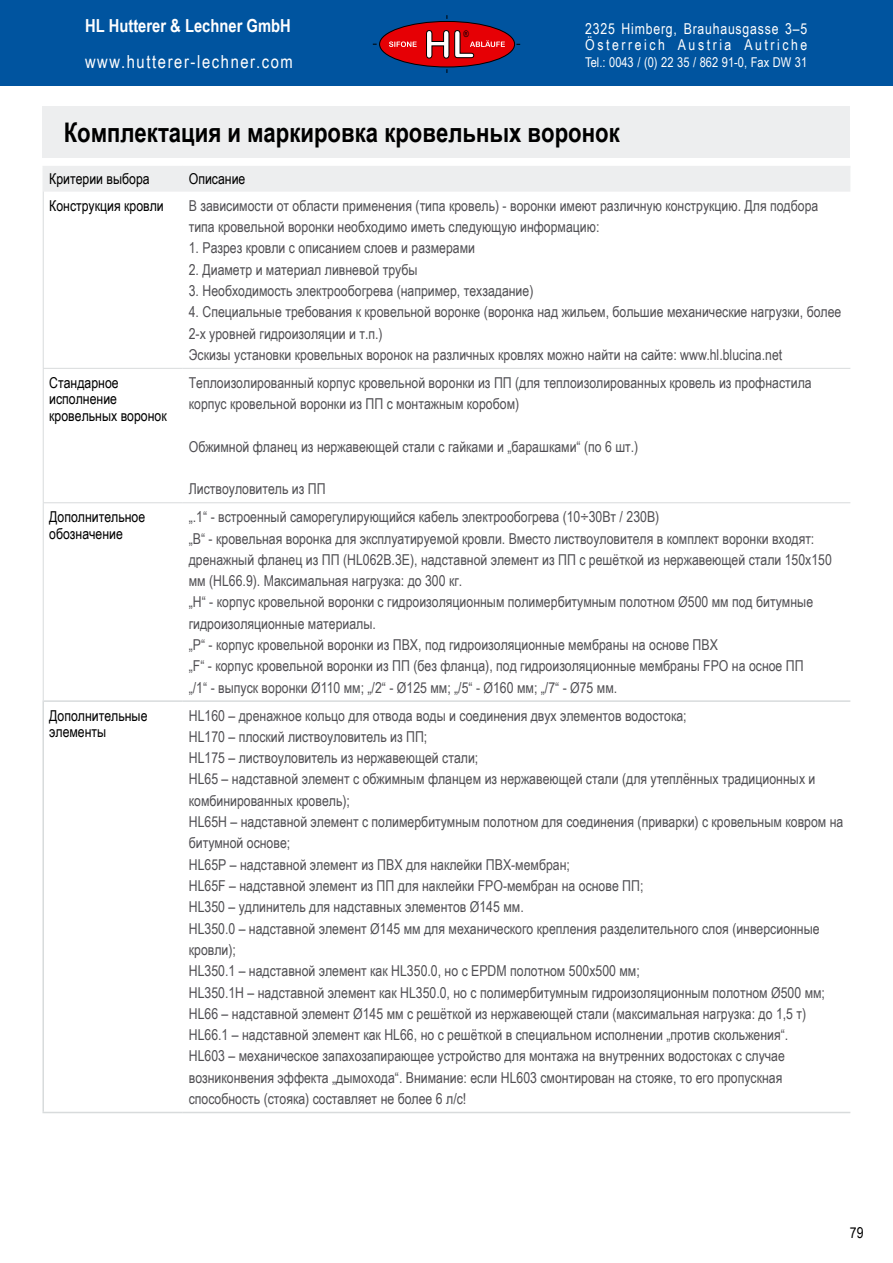
<style>
.page{position:relative;width:893px;height:1263px;background:#fff}
.page>*{position:absolute;margin:0;border:0;box-sizing:border-box;transform-origin:0 0}
.t1{font:700 27px "Arial Narrow";color:#000}
.t2{font:700 18px/30px "Arial Narrow";color:#fff}
.t3{font:18px "Arial Narrow";letter-spacing:.09em;color:#fff}
.t4{font:15px/21.3px "Arial Narrow";color:#504f53}
.t5{font:15px/16.5px "Arial Narrow";color:#000}
.t6{font:15px/16.5px "Arial Narrow";letter-spacing:.17em;color:#fff}
.t7{font:13.5px "Arial Narrow";color:#fff}
.t8{font:9px "Arial Narrow";color:#000}
</style>
<div class="page">
<div style="left:0;top:0;width:893px;height:85px;background:#00549f"></div>
<svg style="left:373px;top:15px;width:147px;height:58px"></svg>
<div style="left:42px;top:106px;width:808px;height:51px;background:#edeeef"></div>
<div style="left:44px;top:167px;width:806px;height:25px;background:#edeeef"></div>
<hr style="left:42px;top:166px;width:141px;height:1px;background:#edeeef">
<hr style="left:42px;top:167px;width:2px;height:25px;background:#edeeef">
<hr style="left:183px;top:166px;width:667px;height:1px;background:#edeeef">
<hr style="left:43px;top:192px;width:1px;height:176px;background:#d8dbdc">
<hr style="left:43px;top:368px;width:140px;height:1px;background:#d8dbdc">
<hr style="left:43px;top:369px;width:1px;height:133px;background:#d8dbdc">
<hr style="left:183px;top:368px;width:667px;height:1px;background:#d8dbdc">
<hr style="left:43px;top:502px;width:140px;height:1px;background:#d8dbdc">
<hr style="left:43px;top:503px;width:1px;height:197px;background:#d8dbdc">
<hr style="left:183px;top:502px;width:667px;height:1px;background:#d8dbdc">
<hr style="left:42px;top:700px;width:141px;height:2px;background:#d8dbdc">
<hr style="left:42px;top:702px;width:2px;height:410px;background:#d8dbdc">
<hr style="left:183px;top:700px;width:667px;height:2px;background:#d8dbdc">
<hr style="left:42px;top:1112px;width:141px;height:1px;background:#d8dbdc">
<hr style="left:183px;top:1112px;width:667px;height:1px;background:#d8dbdc">
<p class="t2" style="left:85px;top:9px;width:207px">HL Hutterer &amp; Lechner GmbH<br>EAN 9003076 +</p>
<p class="t6" style="left:585px;top:20px;width:224px">2325 Himberg, Brauhausgasse 3–5<br>Österreich Austria Autriche</p>
<p class="t8" style="left:463px;top:28px;width:7px">®</p>
<p class="t3" style="left:85px;top:48px;width:209px">www.hutterer-lechner.com</p>
<p class="t7" style="left:585px;top:52px;width:223px">Tel.: 0043 / (0) 22 35 / 862 91-0, Fax DW 31</p>
<h1 class="t1" style="left:64px;top:112px;width:558px">Комплектация и маркировка кровельных воронок</h1>
<p class="t5" style="left:49px;top:169px;width:102px">Критерии выбора</p>
<p class="t5" style="left:189px;top:169px;width:58px">Описание</p>
<p class="t5" style="left:49px;top:197px;width:116px">Конструкция кровли</p>
<p class="t4" style="left:189px;top:194px;width:631px">В зависимости от области применения (типа кровель) - воронки имеют различную конструкцию. Для подбора типа кровельной воронки необходимо иметь следующую информацию:</p>
<p class="t4" style="left:189px;top:237px;width:288px">1. Разрез кровли с описанием слоев и размерами</p>
<p class="t4" style="left:189px;top:258px;width:230px">2. Диаметр и материал ливневой трубы</p>
<p class="t4" style="left:189px;top:279px;width:346px">3. Необходимость электрообогрева (например, техзадание)</p>
<p class="t4" style="left:189px;top:301px;width:654px">4. Специальные требования к кровельной воронке (воронка над жильем, большие механические нагрузки, более<br>2-х уровней гидроизоляции и т.п.)<br>Эскизы установки кровельных воронок на различных кровлях можно найти на сайте: www.hl.blucina.net</p>
<p class="t5" style="left:49px;top:374px;width:119px">Стандарное исполнение кровельных воронок</p>
<p class="t4" style="left:189px;top:371px;width:624px">Теплоизолированный корпус кровельной воронки из ПП (для теплоизолированных кровель из профнастила корпус кровельной воронки из ПП с монтажным коробом)</p>
<p class="t4" style="left:189px;top:435px;width:451px">Обжимной фланец из нержавеющей стали с гайками и „барашками“ (по 6 шт.)</p>
<p class="t4" style="left:189px;top:478px;width:138px">Листвоуловитель из ПП</p>
<p class="t5" style="left:49px;top:508px;width:98px">Дополнительное обозначение</p>
<p class="t4" style="left:189px;top:506px;width:645px">„.1“ - встроенный саморегулирующийся кабель электрообогрева (10÷30Вт / 230В)<br>„В“ - кровельная воронка для эксплуатируемой кровли. Вместо листвоуловителя в комплект воронки входят: дренажный фланец из ПП (HL062B.3E), надставной элемент из ПП с решёткой из нержавеющей стали 150х150 мм (HL66.9). Максимальная нагрузка: до 300 кг.<br>„H“ - корпус кровельной воронки с гидроизоляционным полимербитумным полотном Ø500 мм под битумные гидроизоляционные материалы.<br>„Р“ - корпус кровельной воронки из ПВХ, под гидроизоляционные мембраны на основе ПВХ<br>„F“ - корпус кровельной воронки из ПП (без фланца), под гидроизоляционные мембраны FPO на осное ПП<br>„/1“ - выпуск воронки Ø110 мм; „/2“ - Ø125 мм; „/5“ - Ø160 мм; „/7“ - Ø75 мм.</p>
<p class="t5" style="left:49px;top:706px;width:100px">Дополнительные элементы</p>
<p class="t4" style="left:189px;top:704px;width:656px">HL160 – дренажное кольцо для отвода воды и соединения двух элементов водостока;<br>HL170 – плоский листвоуловитель из ПП;<br>HL175 – листвоуловитель из нержавеющей стали;<br>HL65 – надставной элемент с обжимным фланцем из нержавеющей стали (для утеплённых традиционных и комбинированных кровель);<br>HL65Н – надставной элемент с полимербитумным полотном для соединения (приварки) с кровельным ковром на битумной основе;<br>HL65Р – надставной элемент из ПВХ для наклейки ПВХ-мембран;<br>HL65F – надставной элемент из ПП для наклейки FPO-мембран на основе ПП;<br>HL350 – удлинитель для надставных элементов Ø145 мм.<br>HL350.0 – надставной элемент Ø145 мм для механического крепления разделительного слоя (инверсионные кровли);<br>HL350.1 – надставной элемент как HL350.0, но с EPDM полотном 500х500 мм;<br>HL350.1H – надставной элемент как HL350.0, но с полимербитумным гидроизоляционным полотном Ø500 мм; HL66 – надставной элемент Ø145 мм с решёткой из нержавеющей стали (максимальная нагрузка: до 1,5 т)<br>HL66.1 – надставной элемент как HL66, но с решёткой в специальном исполнении „против скольжения“.<br>HL603 – механическое запахозапирающее устройство для монтажа на внутренних водостоках с случае возниконвения эффекта „дымохода“. Внимание: если HL603 смонтирован на стояке, то его пропускная способность (стояка) составляет не более 6 л/с!</p>
<p class="t5" style="left:850px;top:1224px;width:15px">79</p>
</div>
